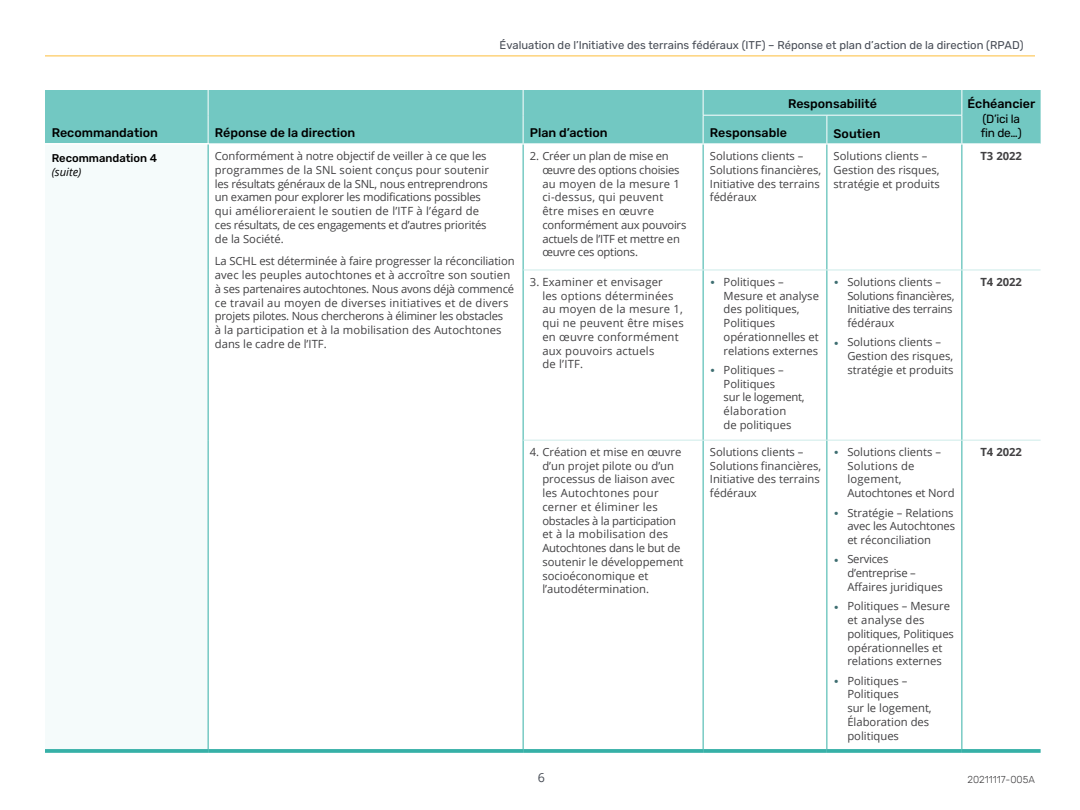
<style>
.page{position:relative;width:1080px;height:810px;background:#fff}
.page>*{position:absolute;margin:0;border:0;box-sizing:border-box;transform-origin:0 0}
.t1{font:500 12.5px "Rubik";color:#000}
.t2{font:12.5px "Open Sans";color:#474c55}
.t3{font:11.88px "Rubik";letter-spacing:-.02em;color:#000}
.P_Body{font:11.25px/13.8px "Open Sans";color:#414042}
.P_Body-2{font:11.25px/13.8px "Open Sans";letter-spacing:-.02em;color:#414042}
.P_Body-3{font:11.25px/13.8px "Open Sans";letter-spacing:.02em;color:#414042}
.t4{font:11.25px "Rubik";color:#474c55}
.P_Body-4{font:700 11.25px "Open Sans";color:#414042}
.t5{font:500 11.25px "Rubik";color:#000}
.t6{font:italic 11.25px "Open Sans";color:#000}
.P_OPIMS_SO{font:300 10px "Rubik";color:#414042}
.s1{font-family:"Rubik";font-size:15px;color:#3e6e71}
</style>
<div class="page">
<hr style="left:45px;top:56px;width:990px;height:1px;background:#fdbd3b">
<div style="left:45px;top:90px;width:996px;height:53px;background:#72c8c2"></div>
<div style="left:45px;top:144px;width:163px;height:607px;background:#f5fbfb"></div>
<svg style="left:208px;top:90px;width:1px;height:53px"></svg>
<svg style="left:523px;top:90px;width:1px;height:53px"></svg>
<svg style="left:703px;top:90px;width:1px;height:53px"></svg>
<svg style="left:827px;top:116px;width:1px;height:27px"></svg>
<svg style="left:962px;top:90px;width:1px;height:53px"></svg>
<hr style="left:703px;top:115px;width:124px;height:1px;background:#fff">
<hr style="left:827px;top:115px;width:135px;height:1px;background:#fff">
<hr style="left:45px;top:143px;width:163px;height:2px;background:#fff">
<hr style="left:208px;top:145px;width:1px;height:125px;background:#36b0a7">
<hr style="left:208px;top:270px;width:1px;height:170px;background:#36b0a7">
<hr style="left:208px;top:440px;width:1px;height:309px;background:#36b0a7">
<svg style="left:45px;top:749px;width:163px;height:4px"></svg>
<svg style="left:208px;top:749px;width:315px;height:4px"></svg>
<hr style="left:523px;top:145px;width:1px;height:125px;background:#36b0a7">
<hr style="left:703px;top:145px;width:1px;height:125px;background:#36b0a7">
<hr style="left:827px;top:145px;width:1px;height:125px;background:#36b0a7">
<hr style="left:962px;top:145px;width:1px;height:125px;background:#36b0a7">
<hr style="left:523px;top:270px;width:1px;height:170px;background:#36b0a7">
<hr style="left:703px;top:270px;width:1px;height:170px;background:#36b0a7">
<hr style="left:827px;top:270px;width:1px;height:170px;background:#36b0a7">
<hr style="left:962px;top:270px;width:1px;height:170px;background:#36b0a7">
<hr style="left:523px;top:440px;width:1px;height:309px;background:#36b0a7">
<hr style="left:703px;top:440px;width:1px;height:309px;background:#36b0a7">
<hr style="left:827px;top:440px;width:1px;height:309px;background:#36b0a7">
<hr style="left:962px;top:440px;width:1px;height:309px;background:#36b0a7">
<svg style="left:523px;top:749px;width:180px;height:4px"></svg>
<svg style="left:703px;top:749px;width:124px;height:4px"></svg>
<svg style="left:827px;top:749px;width:135px;height:4px"></svg>
<svg style="left:962px;top:749px;width:79px;height:4px"></svg>
<hr style="left:523px;top:270px;width:180px;height:1px;background:#cdebe9">
<hr style="left:703px;top:270px;width:124px;height:1px;background:#cdebe9">
<hr style="left:827px;top:270px;width:135px;height:1px;background:#cdebe9">
<hr style="left:962px;top:270px;width:79px;height:1px;background:#cdebe9">
<hr style="left:523px;top:440px;width:180px;height:1px;background:#cdebe9">
<hr style="left:703px;top:440px;width:124px;height:1px;background:#cdebe9">
<hr style="left:827px;top:440px;width:135px;height:1px;background:#cdebe9">
<hr style="left:962px;top:440px;width:79px;height:1px;background:#cdebe9">
<p class="t4" style="left:500px;top:38px;width:526px">Évaluation de l’Initiative des terrains fédéraux (ITF) – Réponse et plan d’action de la direction (RPAD)</p>
<p class="t1" style="left:52px;top:126px;width:108px">Recommandation</p>
<p class="t1" style="left:215px;top:126px;width:142px">Réponse de la direction</p>
<p class="t1" style="left:530px;top:126px;width:79px">Plan d’action</p>
<p class="t1" style="left:788px;top:97px;width:91px">Responsabilité</p>
<p class="t1" style="left:968px;top:97px;width:69px">Échéancier</p>
<p class="t3" style="left:982px;top:112px;width:39px">(D’ici la</p>
<p class="t1" style="left:710px;top:126px;width:79px">Responsable</p>
<p class="t1" style="left:834px;top:127px;width:48px">Soutien</p>
<p class="t3" style="left:981px;top:126px;width:42px">fin de…)</p>
<p class="t5" style="left:52px;top:152px;width:107px">Recommandation 4</p>
<p class="t6" style="left:52px;top:164px;width:31px">(suite)</p>
<p class="P_Body-2" style="left:215px;top:149px;width:276px">Conformément à notre objectif de veiller à ce que les programmes de la SNL soient conçus pour soutenir les résultats généraux de la SNL, nous entreprendrons un examen pour explorer les modifications possibles qui amélioreraient le soutien de l’ITF à l’égard de ces résultats, de ces engagements et d’autres priorités de la Société.</p>
<p class="P_Body" style="left:215px;top:254px;width:301px">La SCHL est déterminée à faire progresser la réconciliation avec les peuples autochtones et à accroître son soutien à ses partenaires autochtones. Nous avons déjà commencé ce travail au moyen de diverses initiatives et de divers projets pilotes. Nous chercherons à éliminer les obstacles<br>à la participation et à la mobilisation des Autochtones dans le cadre de l’ITF.</p>
<p class="P_Body-2" style="left:542px;top:149px;width:146px;text-indent:-12px">2. Créer un plan de mise en œuvre des options choisies au moyen de la mesure 1 ci-dessus, qui peuvent être mises en œuvre conformément aux pouvoirs actuels de l’ITF et mettre en œuvre ces options.</p>
<p class="P_Body" style="left:710px;top:149px;width:113px">Solutions clients –<br>Solutions financières,<br>Initiative des terrains fédéraux</p>
<p class="P_Body" style="left:834px;top:149px;width:108px">Solutions clients –<br>Gestion des risques, stratégie et produits</p>
<p class="P_Body-4" style="left:980px;top:148px;width:43px">T3 2022</p>
<p class="P_Body-3" style="left:542px;top:275px;width:143px;text-indent:-12px">3. Examiner et envisager<br>les options déterminées au moyen de la mesure 1, qui ne peuvent être mises en œuvre conformément aux pouvoirs actuels<br>de l’ITF.</p>
<p class="P_Body" style="left:724px;top:275px;width:97px;text-indent:-14px"><span class="s1">•</span> Politiques –<br>Mesure et analyse des politiques,<br>Politiques opérationnelles et relations externes</p>
<p class="P_Body" style="left:724px;top:363px;width:83px;text-indent:-14px"><span class="s1">•</span> Politiques –<br>Politiques<br>sur le logement, élaboration<br>de politiques</p>
<p class="P_Body-2" style="left:847px;top:275px;width:109px;text-indent:-14px"><span class="s1">•</span> Solutions clients –<br>Solutions financières,<br>Initiative des terrains fédéraux</p>
<p class="P_Body" style="left:847px;top:335px;width:108px;text-indent:-14px"><span class="s1">•</span> Solutions clients –<br>Gestion des risques, stratégie et produits</p>
<p class="P_Body-4" style="left:980px;top:274px;width:43px">T4 2022</p>
<p class="P_Body" style="left:542px;top:445px;width:143px;text-indent:-12px">4. Création et mise en œuvre d’un projet pilote ou d’un processus de liaison avec les Autochtones pour cerner et éliminer les obstacles à la participation et à la mobilisation des<br>Autochtones dans le but de soutenir le développement socioéconomique et l’autodétermination.</p>
<p class="P_Body" style="left:710px;top:445px;width:113px">Solutions clients –<br>Solutions financières,<br>Initiative des terrains fédéraux</p>
<p class="P_Body" style="left:847px;top:445px;width:109px;text-indent:-14px"><span class="s1">•</span> Solutions clients –<br>Solutions de logement,<br>Autochtones et Nord</p>
<p class="P_Body" style="left:847px;top:505px;width:109px;text-indent:-14px"><span class="s1">•</span> Stratégie – Relations avec les Autochtones et réconciliation</p>
<p class="P_Body" style="left:847px;top:552px;width:97px;text-indent:-14px"><span class="s1">•</span> Services d’entreprise –<br>Affaires juridiques</p>
<p class="P_Body" style="left:847px;top:599px;width:108px;text-indent:-14px"><span class="s1">•</span> Politiques – Mesure et analyse des politiques, Politiques opérationnelles et relations externes</p>
<p class="P_Body" style="left:847px;top:673px;width:86px;text-indent:-14px"><span class="s1">•</span> Politiques –<br>Politiques<br>sur le logement,<br>Élaboration des politiques</p>
<p class="t2" style="left:538px;top:769px;width:9px">6</p>
<p class="P_Body-4" style="left:980px;top:444px;width:43px">T4 2022</p>
<p class="P_OPIMS_SO" style="left:967px;top:773px;width:69px">20211117-005A</p>
</div>
